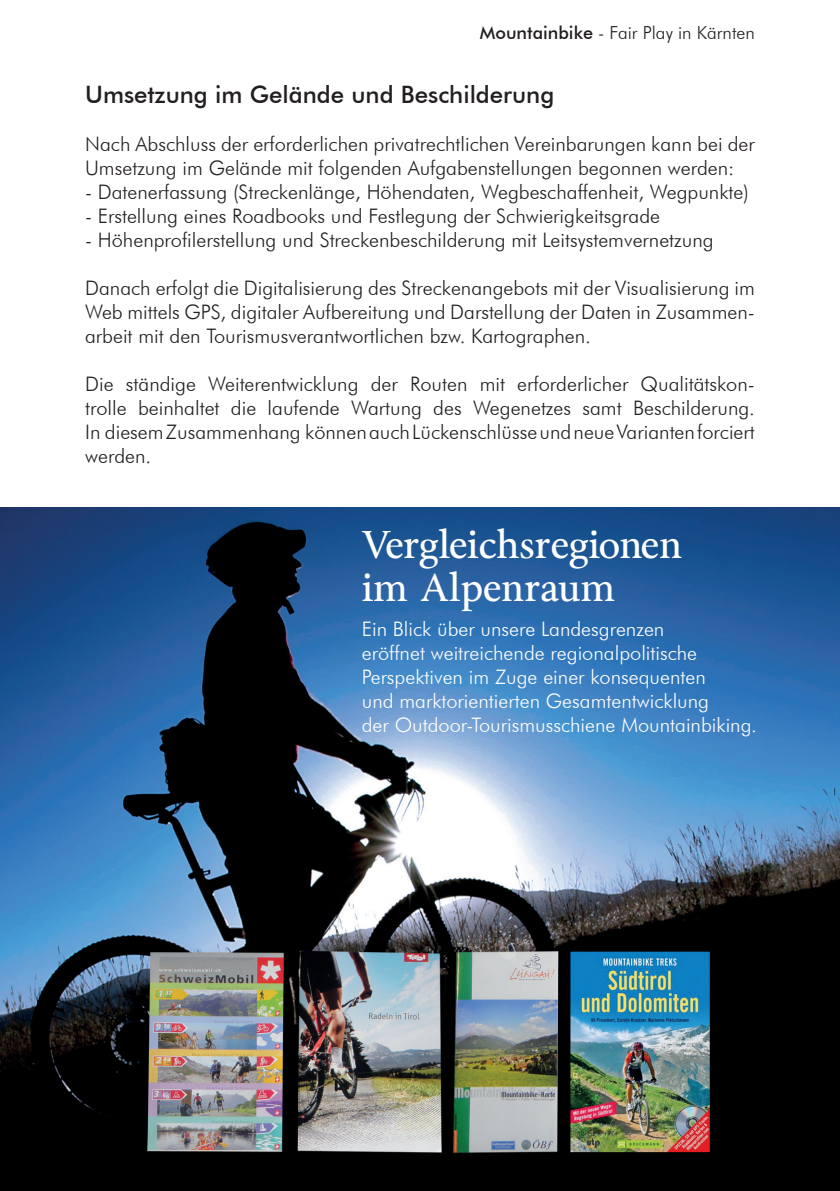
<style>
.page{position:relative;width:840px;height:1191px;background:#fff}
.page>*{position:absolute;margin:0;border:0;box-sizing:border-box;transform-origin:0 0}
.t1{font:36px "Byington";color:#fff}
.t2{font:500 24px "Futura BT";color:#231f20}
.t3{font:300 20px/24px "Futura BT";color:#231f20;text-align:justify}
.t4{font:300 20px/24px "Futura BT";color:#fff}
.t5{font:300 18px "Futura BT";color:#231f20}
.s1{font-weight:500}
</style>
<div class="page">
<img style="left:0;top:507px;width:839px;height:684px">
<p class="t5" style="left:479px;top:22px;width:276px"><span class="s1">Mountainbike</span> - Fair Play in Kärnten</p>
<p class="t2" style="left:85px;top:80px;width:470px">Umsetzung im Gelände und Beschilderung</p>
<p class="t3" style="left:85px;top:132px;width:670px">Nach Abschluss der erforderlichen privatrechtlichen Vereinbarungen kann bei der<br>Umsetzung im Gelände mit folgenden Aufgabenstellungen begonnen werden:</p>
<p class="t3" style="left:85px;top:180px;width:665px">- Datenerfassung (Streckenlänge, Höhendaten, Wegbeschaffenheit, Wegpunkte)</p>
<p class="t3" style="left:85px;top:204px;width:576px">- Erstellung eines Roadbooks und Festlegung der Schwierigkeitsgrade</p>
<p class="t3" style="left:85px;top:228px;width:629px">- Höhenprofilerstellung und Streckenbeschilderung mit Leitsystemvernetzung</p>
<p class="t3" style="left:85px;top:276px;width:670px">Danach erfolgt die Digitalisierung des Streckenangebots mit der Visualisierung im Web mittels GPS, digitaler Aufbereitung und Darstellung der Daten in Zusammen&shy;arbeit mit den Tourismusverantwortlichen bzw. Kartographen.</p>
<p class="t3" style="left:85px;top:372px;width:670px">Die ständige Weiterentwicklung der Routen mit erforderlicher Qualitätskon&shy;trolle beinhaltet die laufende Wartung des Wegenetzes samt Beschilderung.<br>In diesem Zusammenhang können auch Lückenschlüsse und neue Varianten forciert werden.</p>
<p class="t1" style="left:361px;top:523px;width:322px">Vergleichsregionen</p>
<p class="t1" style="left:361px;top:566px;width:254px">im Alpenraum</p>
<p class="t4" style="left:361px;top:617px;width:396px">Ein Blick über unsere Landesgrenzen<br>eröffnet weitreichende regionalpolitische Perspektiven im Zuge einer konsequenten<br>und marktorientierten Gesamtentwicklung<br>der Outdoor-Tourismusschiene Mountainbiking.</p>
</div>
